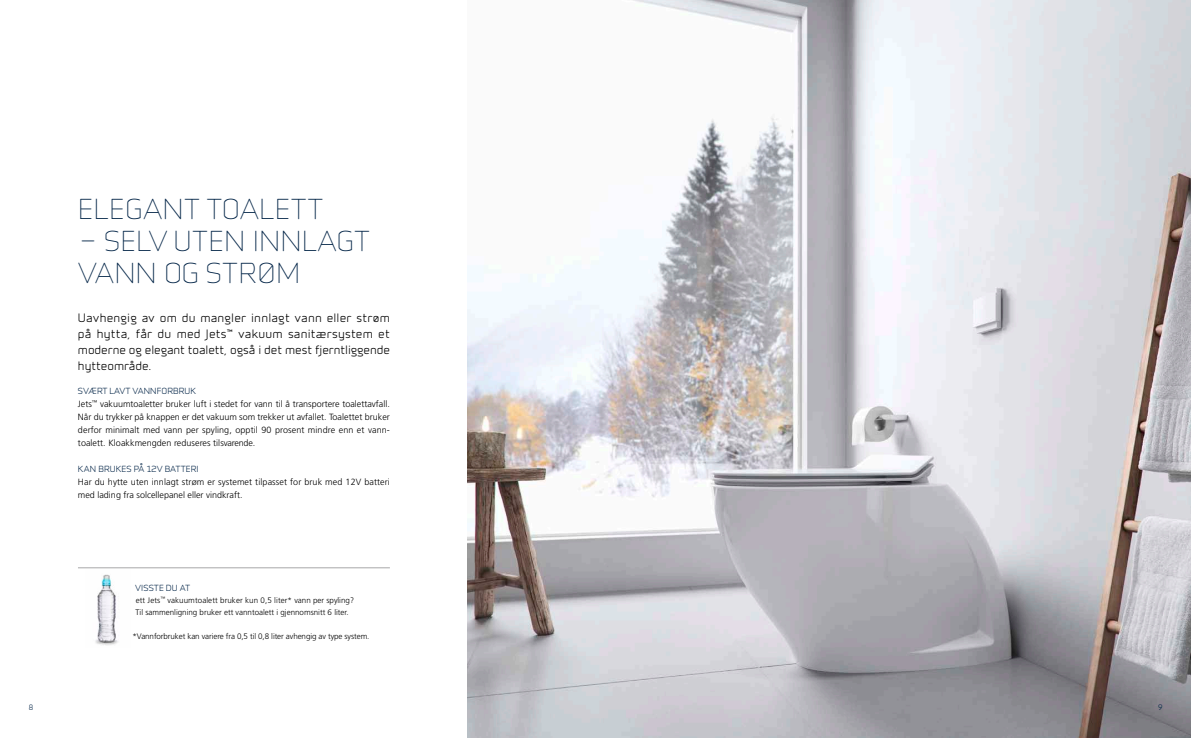
<style>
.page{position:relative;width:1191px;height:738px;background:#fff}
.page>*{position:absolute;margin:0;border:0;box-sizing:border-box;transform-origin:0 0}
.t1{font:300 26px/32px "Infinity";color:#002346;scale:1.6 1}
.t2{font:300 26px "Infinity";color:#002346}
.t3{font:500 11px/16px "Infinity";letter-spacing:-.005em;color:#000;text-align:justify}
.t4{font:300 9px/13px "Frutiger";letter-spacing:.005em;color:#000;text-align:justify}
.t5{font:300 8px/12px "Frutiger";color:#000}
.t6{font:500 8px "Infinity";letter-spacing:.01em;color:#002346}
.t7{font:500 7px "Infinity";color:#002346}
</style>
<div class="page">
<img style="left:468px;top:0;width:723px;height:737px">
<hr style="left:78px;top:567px;width:312px;height:1px;background:#a7a7a8">
<img style="left:95px;top:574px;width:23px;height:71px">
<p class="t7" style="left:29px;top:701px;width:6px">8</p>
<h1 class="t2" style="left:78px;top:190px;width:247px">ELEGANT TOALETT</h1>
<h1 class="t1" style="left:78px;top:223px;width:184px">– SELV UTEN INNLAGT<br>VANN OG STRØM</h1>
<p class="t3" style="left:78px;top:308px;width:313px">Uavhengig av om du mangler innlagt vann eller strøm på hytta, får du med Jets™ vakuum sanitærsystem et moderne og elegant toalett, også i det mest fjerntliggende hytteområde.</p>
<p class="t6" style="left:78px;top:385px;width:119px">SVÆRT LAVT VANNFORBRUK</p>
<p class="t4" style="left:78px;top:397px;width:313px">Jets<sup>™</sup> vakuumtoaletter bruker luft i stedet for vann til å transportere toalettavfall.<br>Når du trykker på knappen er det vakuum som trekker ut avfallet. Toalettet bruker derfor minimalt med vann per spyling, opptil 90 prosent mindre enn et vann&shy;toalett. Kloakkmengden reduseres tilsvarende.</p>
<p class="t6" style="left:78px;top:463px;width:122px">KAN BRUKES PÅ 12V BATTERI</p>
<p class="t4" style="left:78px;top:475px;width:313px">Har du hytte uten innlagt strøm er systemet tilpasset for bruk med 12V batteri med lading fra solcellepanel eller vindkraft.</p>
<p class="t6" style="left:135px;top:581px;width:56px">VISSTE DU AT</p>
<p class="t5" style="left:135px;top:593px;width:220px">ett Jets<sup>™</sup> vakuumtoalett bruker kun 0,5 liter* vann per spyling?<br>Til sammenligning bruker ett vanntoalett i gjennomsnitt 6 liter.</p>
<p class="t5" style="left:132px;top:629px;width:238px">*Vannforbruket kan variere fra 0,5 til 0,8 liter avhengig av type system.</p>
<p class="t7" style="left:1158px;top:701px;width:6px">9</p>
</div>
